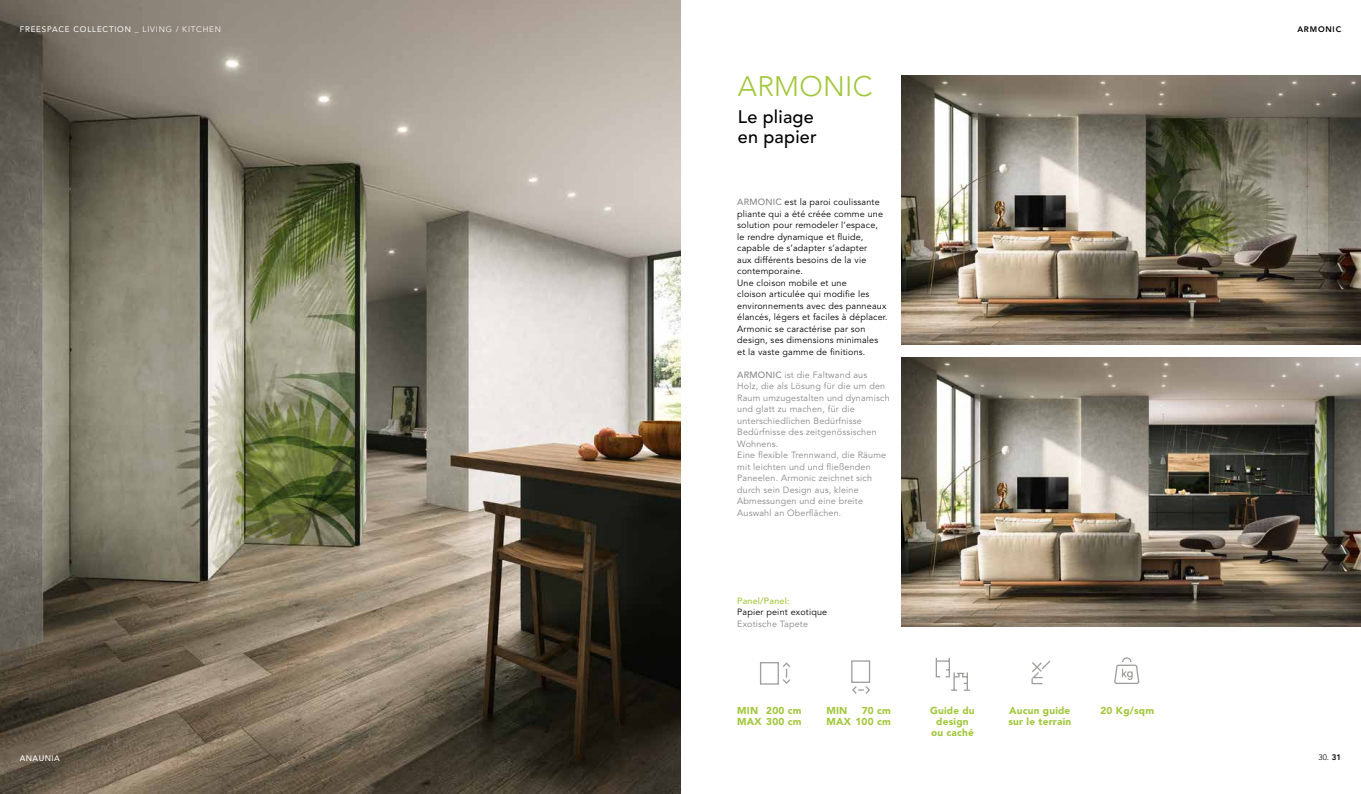
<style>
.page{position:relative;width:1361px;height:794px;background:#fff}
.page>*{position:absolute;margin:0;border:0;box-sizing:border-box;transform-origin:0 0}
.t1{font:300 28px "Avenir LT Pro";letter-spacing:.01em;color:#a2c73b}
.t2{font:500 18px/20px "Avenir LT Pro";letter-spacing:.01em;color:#000}
.t3{font:900 10px/11px "Avenir LT Pro";letter-spacing:.02em;color:#a2c73b}
.t4{font:9px/11.5px "Avenir LT Pro";letter-spacing:.02em;color:#000}
.t5{font:9px/11.5px "Avenir LT Pro";letter-spacing:.02em;color:#878787}
.t6{font:500 9px "Avenir LT Pro";letter-spacing:.02em;color:#a2c73b}
.t7{font:8px "Avenir LT Pro";letter-spacing:.1em;color:#fff}
.t8{font:500 8px "Avenir LT Pro";letter-spacing:.05em;color:#fff}
.t9{font:800 8px "Avenir LT Pro";letter-spacing:.1em;color:#000}
.t10{font:300 8px "Avenir LT Pro";color:#000}
.s1{font-weight:300}
.s2{font-weight:500;color:#878787}
.s3{font-weight:500}
.s4{font-family:"Stolzl";font-weight:400}
.s5{font-weight:800}
</style>
<div class="page">
<img style="left:0;top:0;width:680px;height:794px">
<img style="left:901px;top:75px;width:460px;height:269px">
<img style="left:901px;top:357px;width:460px;height:269px">
<svg style="left:760px;top:662px;width:31px;height:23px"></svg>
<svg style="left:1114px;top:657px;width:26px;height:27px"></svg>
<svg style="left:1031px;top:660px;width:20px;height:25px"></svg>
<svg style="left:851px;top:660px;width:20px;height:34px"></svg>
<svg style="left:935px;top:657px;width:35px;height:34px"></svg>
<p class="t7" style="left:20px;top:24px;width:203px">FREESPACE COLLECTION _ <span class="s1">LIVING / KITCHEN</span></p>
<p class="t9" style="left:1297px;top:24px;width:45px">ARMONIC</p>
<h1 class="t1" style="left:738px;top:70px;width:136px">ARMONIC</h1>
<h2 class="t2" style="left:738px;top:107px;width:80px">Le pliage en papier</h2>
<p class="t4" style="left:737px;top:197px;width:152px"><span class="s2">ARMONIC</span> est la paroi coulissante pliante qui a été créée comme une solution pour remodeler l’espace,<br>le rendre dynamique et fluide, capable de s’adapter s’adapter<br>aux différents besoins de la vie contemporaine.<br>Une cloison mobile et une<br>cloison articulée qui modifie les environnements avec des panneaux élancés, légers et faciles à déplacer.<br>Armonic se caractérise par son design, ses dimensions minimales et la vaste gamme de finitions.</p>
<p class="t5" style="left:737px;top:369px;width:154px"><span class="s3">ARMONIC</span> ist die Faltwand aus<br>Holz, die als Lösung für die um den<br>Raum umzugestalten und dynamisch und glatt zu machen, für die unterschiedlichen Bedürfnisse<br>Bedürfnisse des zeitgenössischen<br>Wohnens.<br>Eine flexible Trennwand, die Räume mit leichten und und fließenden<br>Paneelen. Armonic zeichnet sich durch sein Design aus, kleine<br>Abmessungen und eine breite<br>Auswahl an Oberflächen.</p>
<p class="t8" style="left:20px;top:753px;width:41px">ANAUNIA</p>
<p class="t6" style="left:737px;top:595px;width:54px">Panel/Panel:</p>
<p class="t4" style="left:737px;top:607px;width:92px">Papier peint exotique</p>
<p class="t5" style="left:737px;top:618px;width:72px">Exotische Tapete</p>
<p class="t3" style="left:737px;top:705px;width:66px">MIN 200 cm<br>MAX 300 cm</p>
<p class="t3" style="left:826px;top:705px;width:22px">MIN</p>
<p class="t3" style="left:826px;top:705px;width:66px;text-align:right">70 cm<br>MAX 100 cm</p>
<p class="t3" style="left:930px;top:705px;width:46px">Guide du</p>
<p class="t3" style="left:1100px;top:705px;width:55px">20 Kg/sqm</p>
<p class="t3" style="left:931px;top:716px;width:44px;text-align:center">design ou caché</p>
<p class="t3" style="left:1008px;top:705px;width:64px">Aucun guide sur le terrain</p>
<p class="t10" style="left:1318px;top:753px;width:24px">30<span class="s4">.</span> <span class="s5">31</span></p>
</div>
